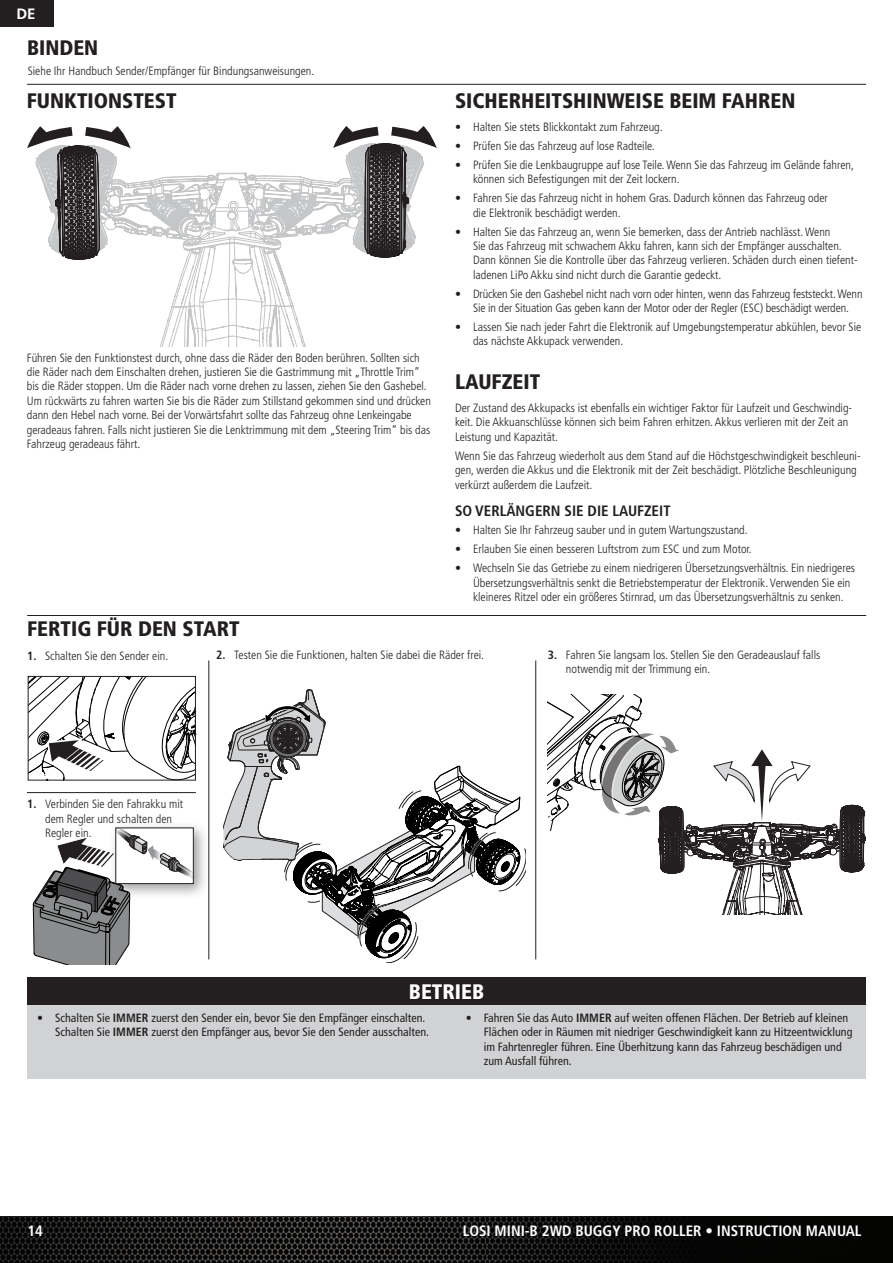
<style>
.page{position:relative;width:893px;height:1263px;background:#fff}
.page>*{position:absolute;margin:0;border:0;box-sizing:border-box;transform-origin:0 0}
.t1{font:900 condensed 21px "Frutiger LT Std";color:#231f20}
.t2{font:900 condensed 21px "Frutiger LT Std";color:#fff}
.t3{font:700 condensed 15px "Frutiger LT Std";color:#fff}
.subheader{font:700 condensed 15px "Frutiger LT Std";color:#231f20}
.t4{font:700 15px "Frutiger LT Std";color:#fff}
.Body{font:300 condensed 12px/14.4px "Frutiger LT Std";color:#231f20}
.t5{font:condensed 12px/14.4px "Frutiger LT Std";color:#231f20;text-align:right}
.s1{font-weight:700}
</style>
<div class="page">
<hr style="left:27px;top:84px;width:839px;height:1px;background:#231f20">
<hr style="left:27px;top:615px;width:839px;height:1px;background:#231f20">
<hr style="left:27px;top:792px;width:169px;height:1px;background:#231f20">
<hr style="left:535px;top:660px;width:1px;height:299px;background:#231f20">
<svg style="left:28px;top:660px;width:498px;height:305px"></svg>
<div style="left:115px;top:828px;width:79px;height:56px;border:1px solid #231f20"></div>
<svg style="left:548px;top:694px;width:317px;height:221px"></svg>
<div style="left:27px;top:1004px;width:838px;height:75px;background:#d1d2d4"></div>
<div style="left:27px;top:977px;width:839px;height:27px;background:#231f20"></div>
<div style="left:0;top:0;width:54px;height:27px;background:#231f20"></div>
<img style="left:0;top:1216px;width:893px;height:47px">
<svg style="left:27px;top:126px;width:410px;height:221px"></svg>
<p class="t4" style="left:16px;top:5px;width:21px">DE</p>
<p class="t1" style="left:27px;top:35px;width:73px">BINDEN</p>
<p class="Body" style="left:28px;top:64px;width:288px">Siehe Ihr Handbuch Sender/Empfänger für Bindungsanweisungen.</p>
<p class="t1" style="left:27px;top:88px;width:151px">FUNKTIONSTEST</p>
<p class="Body" style="left:27px;top:350px;width:406px">Führen Sie den Funktionstest durch, ohne dass die Räder den Boden berühren. Sollten sich die Räder nach dem Einschalten drehen, justieren Sie die Gastrimmung mit „Throttle Trim“ bis die Räder stoppen. Um die Räder nach vorne drehen zu lassen, ziehen Sie den Gashebel.<br>Um rückwärts zu fahren warten Sie bis die Räder zum Stillstand gekommen sind und drücken dann den Hebel nach vorne. Bei der Vorwärtsfahrt sollte das Fahrzeug ohne Lenkeingabe geradeaus fahren. Falls nicht justieren Sie die Lenktrimmung mit dem „Steering Trim“ bis das Fahrzeug geradeaus fährt.</p>
<p class="t1" style="left:455px;top:88px;width:342px">SICHERHEITSHINWEISE BEIM FAHREN</p>
<p class="Body" style="left:455px;top:120px;width:209px">• Halten Sie stets Blickkontakt zum Fahrzeug.</p>
<p class="Body" style="left:455px;top:139px;width:201px">• Prüfen Sie das Fahrzeug auf lose Radteile.</p>
<p class="Body" style="left:473px;top:158px;width:382px;text-indent:-18px">• Prüfen Sie die Lenkbaugruppe auf lose Teile. Wenn Sie das Fahrzeug im Gelände fahren, können sich Befestigungen mit der Zeit lockern.</p>
<p class="Body" style="left:473px;top:191px;width:356px;text-indent:-18px">• Fahren Sie das Fahrzeug nicht in hohem Gras. Dadurch können das Fahrzeug oder die Elektronik beschädigt werden.</p>
<p class="Body" style="left:473px;top:224px;width:386px;text-indent:-18px">• Halten Sie das Fahrzeug an, wenn Sie bemerken, dass der Antrieb nachlässt. Wenn<br>Sie das Fahrzeug mit schwachem Akku fahren, kann sich der Empfänger ausschalten.<br>Dann können Sie die Kontrolle über das Fahrzeug verlieren. Schäden durch einen tiefent&shy;ladenen LiPo Akku sind nicht durch die Garantie gedeckt.</p>
<p class="Body" style="left:455px;top:286px;width:409px;text-align:center">• Drücken Sie den Gashebel nicht nach vorn oder hinten, wenn das Fahrzeug feststeckt. Wenn<br>Sie in der Situation Gas geben kann der Motor oder der Regler (ESC) beschädigt werden.</p>
<p class="Body" style="left:473px;top:320px;width:390px;text-indent:-18px">• Lassen Sie nach jeder Fahrt die Elektronik auf Umgebungstemperatur abkühlen, bevor Sie das nächste Akkupack verwenden.</p>
<p class="t1" style="left:455px;top:369px;width:87px">LAUFZEIT</p>
<p class="Body" style="left:455px;top:401px;width:399px">Der Zustand des Akkupacks ist ebenfalls ein wichtiger Faktor für Laufzeit und Geschwindig&shy;keit. Die Akkuanschlüsse können sich beim Fahren erhitzen. Akkus verlieren mit der Zeit an<br>Leistung und Kapazität.</p>
<p class="Body" style="left:455px;top:448px;width:407px">Wenn Sie das Fahrzeug wiederholt aus dem Stand auf die Höchstgeschwindigkeit beschleuni&shy;gen, werden die Akkus und die Elektronik mit der Zeit beschädigt. Plötzliche Beschleunigung verkürzt außerdem die Laufzeit.</p>
<p class="subheader" style="left:455px;top:501px;width:217px">SO VERLÄNGERN SIE DIE LAUFZEIT</p>
<p class="Body" style="left:455px;top:523px;width:294px">• Halten Sie Ihr Fahrzeug sauber und in gutem Wartungszustand.</p>
<p class="Body" style="left:455px;top:542px;width:298px">• Erlauben Sie einen besseren Luftstrom zum ESC und zum Motor.</p>
<p class="Body" style="left:473px;top:561px;width:384px;text-indent:-18px">• Wechseln Sie das Getriebe zu einem niedrigeren Übersetzungsverhältnis. Ein niedrigeres<br>Übersetzungsverhältnis senkt die Betriebstemperatur der Elektronik. Verwenden Sie ein kleineres Ritzel oder ein größeres Stirnrad, um das Übersetzungsverhältnis zu senken.</p>
<p class="t1" style="left:27px;top:616px;width:214px">FERTIG FÜR DEN START</p>
<p class="Body" style="left:27px;top:649px;width:143px"><span class="s1">1.</span> Schalten Sie den Sender ein.</p>
<p class="Body" style="left:216px;top:648px;width:269px"><span class="s1">2.</span> Testen Sie die Funktionen, halten Sie dabei die Räder frei.</p>
<p class="Body" style="left:566px;top:648px;width:256px;text-indent:-18px"><span class="s1">3.</span> Fahren Sie langsam los. Stellen Sie den Geradeauslauf falls notwendig mit der Trimmung ein.</p>
<p class="Body" style="left:45px;top:797px;width:139px;text-indent:-18px"><span class="s1">1.</span> Verbinden Sie den Fahrakku mit dem Regler und schalten den<br>Regler ein.</p>
<p class="t2" style="left:409px;top:979px;width:77px">BETRIEB</p>
<p class="t5" style="left:37px;top:1010px;width:393px">• Schalten Sie <span class="s1">IMMER</span> zuerst den Sender ein, bevor Sie den Empfänger einschalten.<br>Schalten Sie <span class="s1">IMMER</span> zuerst den Empfänger aus, bevor Sie den Sender ausschalten.</p>
<p class="t5" style="left:484px;top:1010px;width:370px;text-align:left;text-indent:-18px">• Fahren Sie das Auto <span class="s1">IMMER</span> auf weiten offenen Flächen. Der Betrieb auf kleinen Flächen oder in Räumen mit niedriger Geschwindigkeit kann zu Hitzeentwicklung im Fahrtenregler führen. Eine Überhitzung kann das Fahrzeug beschädigen und zum Ausfall führen.</p>
<p class="t3" style="left:27px;top:1222px;width:17px">14</p>
<p class="t3" style="left:463px;top:1222px;width:400px">LOSI MINI-B 2WD BUGGY PRO ROLLER • INSTRUCTION MANUAL</p>
</div>
